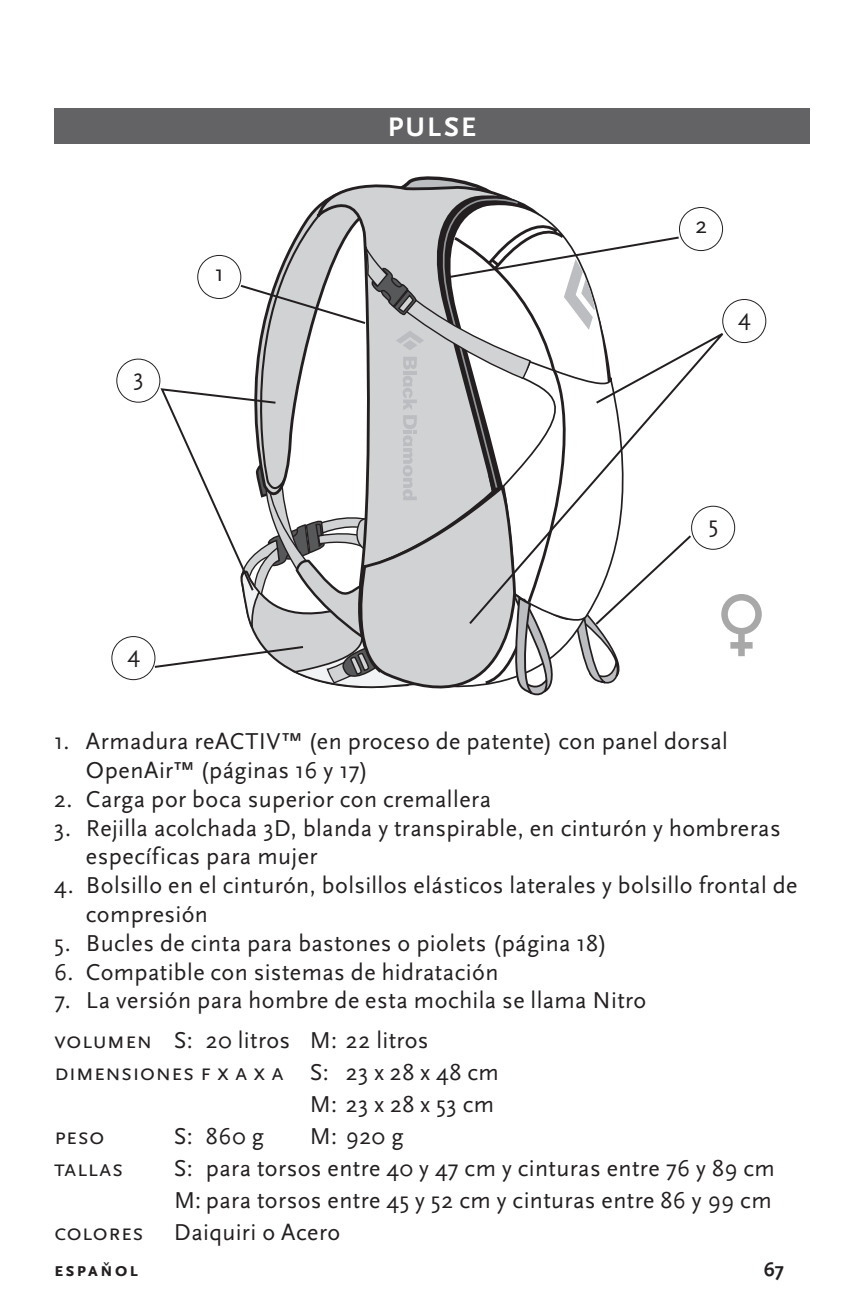
<style>
.page{position:relative;width:864px;height:1296px;background:#fff}
.page>*{position:absolute;margin:0;border:0;box-sizing:border-box;transform-origin:0 0}
.t1{font:700 28px "Scala Sans Pro";color:#fff}
.t2{font:24px/28.8px "Scala Sans Pro";letter-spacing:.02em;color:#231f20}
.t3{font:700 20px "Scala Sans Pro";color:#231f20}
</style>
<div class="page">
<div style="left:54px;top:108px;width:756px;height:36px;background:#636366"></div>
<svg style="left:111px;top:176px;width:655px;height:520px"></svg>
<p class="t2" style="left:133px;top:362px;width:12px">3</p>
<p class="t2" style="left:215px;top:259px;width:11px">1</p>
<p class="t2" style="left:127px;top:640px;width:14px">4</p>
<p class="t1" style="left:388px;top:111px;width:90px">PULSE</p>
<p class="t2" style="left:695px;top:211px;width:13px">2</p>
<p class="t2" style="left:738px;top:303px;width:14px">4</p>
<p class="t2" style="left:708px;top:509px;width:11px">5</p>
<p class="t2" style="left:86px;top:727px;width:644px;text-indent:-32px">1. Armadura reACTIV™ (en proceso de patente) con panel dorsal<br>OpenAir™ (páginas 16 y 17)</p>
<p class="t2" style="left:54px;top:785px;width:439px">2. Carga por boca superior con cremallera</p>
<p class="t2" style="left:86px;top:813px;width:696px;text-indent:-32px">3. Rejilla acolchada 3D, blanda y transpirable, en cinturón y hombreras específicas para mujer</p>
<p class="t2" style="left:86px;top:871px;width:713px;text-indent:-32px">4. Bolsillo en el cinturón, bolsillos elásticos laterales y bolsillo frontal de compresión</p>
<p class="t2" style="left:54px;top:929px;width:555px">5. Bucles de cinta para bastones o piolets (página 18)</p>
<p class="t2" style="left:54px;top:957px;width:446px">6. Compatible con sistemas de hidratación</p>
<p class="t2" style="left:54px;top:981px;width:594px;line-height:40px">7. La versión para hombre de esta mochila se llama Nitro volumen S: 20 litros M: 22 litros</p>
<p class="t2" style="left:54px;top:1058px;width:446px">dimensiones f x a x a S: 23 x 28 x 48 cm</p>
<p class="t2" style="left:310px;top:1090px;width:186px">M: 23 x 28 x 53 cm</p>
<p class="t2" style="left:54px;top:1122px;width:52px">peso</p>
<p class="t2" style="left:174px;top:1122px;width:91px">S: 860 g</p>
<p class="t2" style="left:310px;top:1122px;width:95px">M: 920 g</p>
<p class="t2" style="left:54px;top:1154px;width:71px">tallas</p>
<p class="t2" style="left:174px;top:1153px;width:602px;line-height:32px">S: para torsos entre 40 y 47 cm y cinturas entre 76 y 89 cm<br>M: para torsos entre 45 y 52 cm y cinturas entre 86 y 99 cm</p>
<p class="t2" style="left:54px;top:1218px;width:91px">colores</p>
<p class="t2" style="left:174px;top:1218px;width:168px">Daiquiri o Acero</p>
<p class="t3" style="left:54px;top:1258px;width:86px">espaňol</p>
<p class="t3" style="left:764px;top:1258px;width:22px">67</p>
</div>
